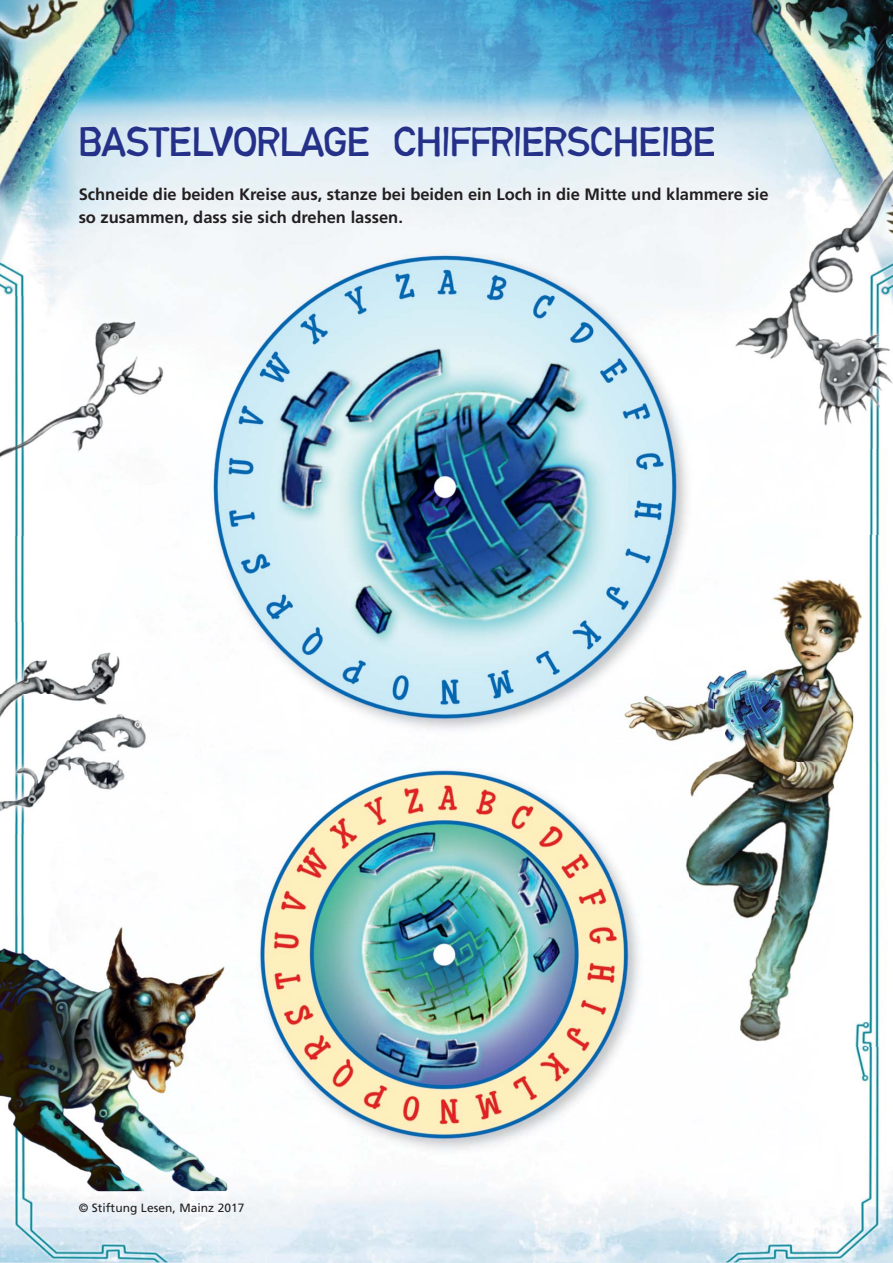
<style>
.page{position:relative;width:893px;height:1263px;background:#fff}
.page>*{position:absolute;margin:0;border:0;box-sizing:border-box;transform-origin:0 0}
.t1{font:43.5px "Dirty No 3";color:#253189}
.t2{font:700 16.5px/22.5px "Frutiger";color:#231f20}
.t3{font:12px "Frutiger";letter-spacing:.005em;color:#231f20}
</style>
<div class="page">
<img style="left:0;top:0;width:893px;height:1263px">
<img style="left:0;top:915px;width:247px;height:276px">
<img style="left:0;top:297px;width:181px;height:238px">
<img style="left:715px;top:126px;width:178px;height:322px">
<img style="left:0;top:822px;width:159px;height:11px">
<img style="left:136px;top:694px;width:23px;height:128px">
<img style="left:0;top:622px;width:136px;height:200px">
<img style="left:181px;top:535px;width:429px;height:226px">
<img style="left:181px;top:236px;width:544px;height:299px">
<img style="left:187px;top:243px;width:519px;height:499px">
<img style="left:247px;top:1046px;width:461px;height:135px">
<img style="left:206px;top:761px;width:41px;height:420px">
<img style="left:206px;top:750px;width:404px;height:11px">
<img style="left:213px;top:757px;width:476px;height:404px">
<img style="left:610px;top:535px;width:269px;height:511px">
<img style="left:610px;top:535px;width:96px;height:207px">
<h1 class="t1" style="left:79px;top:128px;width:638px">BASTELVORLAGE CHIFFRIERSCHEIBE</h1>
<p class="t2" style="left:79px;top:185px;width:691px">Schneide die beiden Kreise aus, stanze bei beiden ein Loch in die Mitte und klammere sie so zusammen, dass sie sich drehen lassen.</p>
<p class="t3" style="left:79px;top:1203px;width:167px">© Stiftung Lesen, Mainz 2017</p>
</div>
